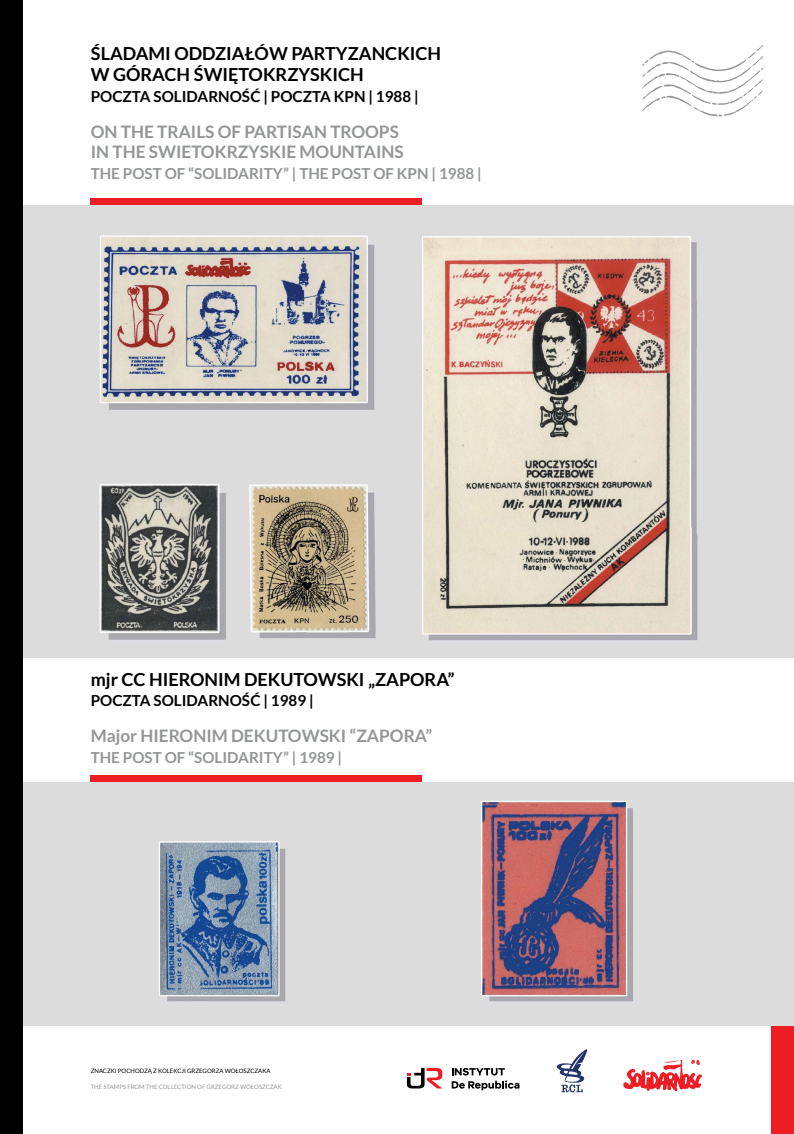
<style>
.page{position:relative;width:794px;height:1134px;background:#fff}
.page>*{position:absolute;margin:0;border:0;box-sizing:border-box;transform-origin:0 0}
.t1{font:700 18px/21.6px "Lato";color:#000}
.t2{font:700 17.2px/20.6px "Lato";color:#939598}
.t3{font:700 15.2px "Lato";color:#939598}
.t4{font:700 15.2px "Lato";color:#000}
.t5{font:6px "Lato";color:#939598}
.t6{font:6px "Lato";color:#000}
</style>
<div class="page">
<img style="left:23px;top:204px;width:771px;height:822px">
<div style="left:15px;top:658px;width:779px;height:124px;background:#fff"></div>
<svg style="left:642px;top:45px;width:121px;height:72px"></svg>
<div style="left:0;top:0;width:23px;height:1134px;background:#000"></div>
<svg style="left:452px;top:1068px;width:67px;height:22px"></svg>
<svg style="left:407px;top:1068px;width:35px;height:20px"></svg>
<svg style="left:623px;top:1060px;width:79px;height:31px"></svg>
<svg style="left:557px;top:1049px;width:30px;height:43px"></svg>
<div style="left:771px;top:1026px;width:23px;height:108px;background:#ed1d24"></div>
<div style="left:91px;top:198px;width:331px;height:6px;background:#ed1d24"></div>
<div style="left:91px;top:776px;width:331px;height:6px;background:#ed1d24"></div>
<p class="t1" style="left:91px;top:42px;width:352px">ŚLADAMI ODDZIAŁÓW PARTYZANCKICH<br>W GÓRACH ŚWIĘTOKRZYSKICH</p>
<p class="t4" style="left:91px;top:87px;width:329px">POCZTA SOLIDARNOŚĆ | POCZTA KPN | 1988 |</p>
<p class="t2" style="left:91px;top:121px;width:314px">ON THE TRAILS OF PARTISAN TROOPS<br>IN THE SWIETOKRZYSKIE MOUNTAINS</p>
<p class="t3" style="left:91px;top:164px;width:392px">THE POST OF “SOLIDARITY” | THE POST OF KPN | 1988 |</p>
<p class="t1" style="left:91px;top:668px;width:365px">mjr CC HIERONIM DEKUTOWSKI „ZAPORA”</p>
<p class="t4" style="left:91px;top:692px;width:224px">POCZTA SOLIDARNOŚĆ | 1989 |</p>
<p class="t2" style="left:91px;top:725px;width:343px">Major HIERONIM DEKUTOWSKI “ZAPORA”</p>
<p class="t3" style="left:91px;top:748px;width:253px">THE POST OF “SOLIDARITY” | 1989 |</p>
<p class="t6" style="left:91px;top:1067px;width:181px">ZNACZKI POCHODZĄ Z KOLEKCJI GRZEGORZA WOŁOSZCZAKA</p>
<p class="t5" style="left:91px;top:1083px;width:192px">THE STAMPS FROM THE COLLECTION OF GRZEGORZ WOŁOSZCZAK</p>
</div>
